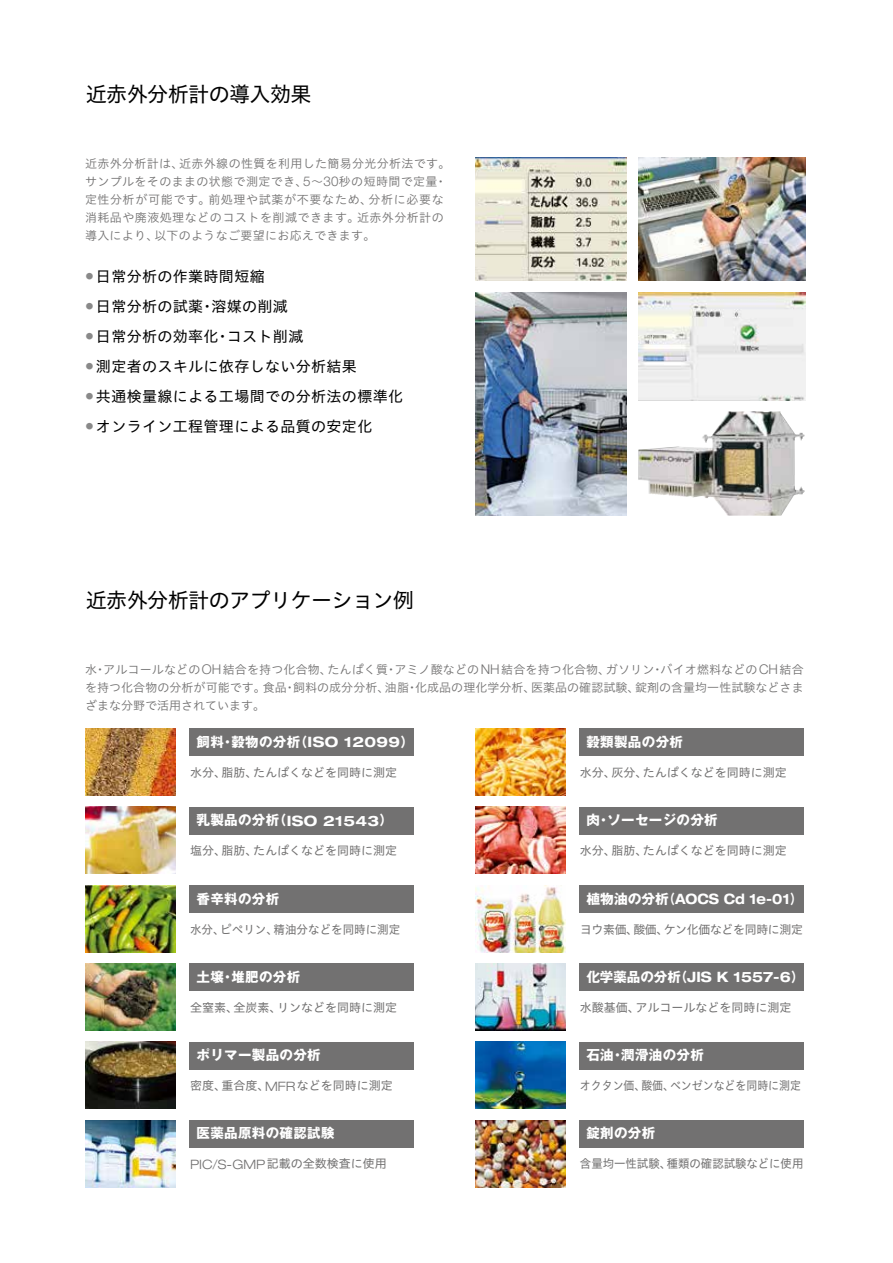
<style>
.page{position:relative;width:893px;height:1263px;background:#fff}
.page>*{position:absolute;margin:0;border:0;box-sizing:border-box;transform-origin:0 0}
.t1{font:21px "Hiragino UD Sans Std W4";letter-spacing:-.025em;color:#000}
.t2{font:15px "Hiragino UD Sans Std W4";letter-spacing:.025em;color:#000}
.t3{font:700 expanded 14.25px "Helvetica Neue LT Std";color:#fff;scale:.88 1}
.t4{font:700 expanded 14.25px "Helvetica Neue LT Std";color:#fff;scale:.94 1}
.t5{font:700 13.5px "Gothic MB101 Pro";letter-spacing:.025em;color:#fff}
.t6{font:12px/18px "Hiragino UD Sans Std W3";letter-spacing:.03em;color:#727171}
.t7{font:12px "Hiragino UD Sans Std W4";color:#727171}
.t8{font:12px "Hiragino UD Sans Std W4";color:#727171;scale:.91 1}
.t9{font:12px "Hiragino UD Sans Std W4";letter-spacing:-.025em;color:#727171}
.t10{font:12px "Hiragino UD Sans Std W4";color:#727171;scale:.95 1}
.t11{font:12px "Hiragino UD Sans Std W4";color:#727171;scale:.96 1}
.s1{font-family:"Helvetica Neue LT Std";font-weight:300;font-size:13.5px}
.s2{font-family:"Helvetica Neue LT Std";font-stretch:expanded;font-size:14.25px}
.s3{font-family:"Gothic MB101 Pro";font-stretch:normal;font-size:13.5px}
.s4{font-family:"Helvetica Neue LT Std";font-weight:300;font-stretch:expanded;font-size:12.9px}
</style>
<div class="page">
<img style="left:638px;top:157px;width:167px;height:124px">
<img style="left:638px;top:292px;width:167px;height:109px">
<img style="left:638px;top:411px;width:167px;height:105px">
<img style="left:476px;top:157px;width:151px;height:124px">
<img style="left:476px;top:292px;width:151px;height:223px">
<img style="left:86px;top:728px;width:89px;height:67px">
<div style="left:189px;top:728px;width:225px;height:28px;background:#727171"></div>
<img style="left:476px;top:728px;width:89px;height:67px">
<div style="left:579px;top:728px;width:224px;height:28px;background:#727171"></div>
<img style="left:86px;top:807px;width:89px;height:67px">
<div style="left:189px;top:807px;width:225px;height:28px;background:#727171"></div>
<img style="left:476px;top:807px;width:89px;height:67px">
<div style="left:579px;top:807px;width:224px;height:28px;background:#727171"></div>
<img style="left:86px;top:885px;width:89px;height:67px">
<div style="left:189px;top:885px;width:225px;height:28px;background:#727171"></div>
<img style="left:476px;top:885px;width:89px;height:67px">
<div style="left:579px;top:885px;width:224px;height:28px;background:#727171"></div>
<img style="left:86px;top:963px;width:89px;height:67px">
<div style="left:189px;top:963px;width:225px;height:28px;background:#727171"></div>
<img style="left:476px;top:963px;width:89px;height:67px">
<div style="left:579px;top:963px;width:224px;height:28px;background:#727171"></div>
<img style="left:86px;top:1042px;width:89px;height:67px">
<div style="left:189px;top:1042px;width:225px;height:27px;background:#727171"></div>
<img style="left:476px;top:1042px;width:89px;height:67px">
<div style="left:579px;top:1042px;width:224px;height:27px;background:#727171"></div>
<img style="left:86px;top:1120px;width:89px;height:67px">
<div style="left:189px;top:1120px;width:225px;height:28px;background:#727171"></div>
<img style="left:476px;top:1120px;width:89px;height:67px">
<div style="left:579px;top:1120px;width:224px;height:28px;background:#727171"></div>
<h1 class="t1" style="left:86px;top:79px;width:227px">近赤外分析計の導入効果</h1>
<p class="t6" style="left:85px;top:154px;width:367px">近赤外分析計は、近赤外線の性質を利用した簡易分光分析法です。サンプルをそのままの状態で測定でき、<span class="s1">5</span>～<span class="s1">30</span>秒の短時間で定量・定性分析が可能です。前処理や試薬が不要なため、分析に必要な消耗品や廃液処理などのコストを削減できます。近赤外分析計の導入により、以下のようなご要望にお応えできます。</p>
<p class="t2" style="left:86px;top:265px;width:180px"><sup>●</sup> 日常分析の作業時間短縮</p>
<p class="t2" style="left:86px;top:295px;width:204px"><sup>●</sup> 日常分析の試薬・溶媒の削減</p>
<p class="t2" style="left:86px;top:325px;width:219px"><sup>●</sup> 日常分析の効率化・コスト削減</p>
<p class="t2" style="left:86px;top:355px;width:273px"><sup>●</sup> 測定者のスキルに依存しない分析結果</p>
<p class="t2" style="left:86px;top:385px;width:319px"><sup>●</sup> 共通検量線による工場間での分析法の標準化</p>
<p class="t2" style="left:86px;top:415px;width:288px"><sup>●</sup> オンライン工程管理による品質の安定化</p>
<h1 class="t1" style="left:86px;top:584px;width:330px">近赤外分析計のアプリケーション例</h1>
<p class="t6" style="left:85px;top:659px;width:720px;text-align:justify">水・アルコールなどの<span class="s1">OH</span>結合を持つ化合物、たんぱく質・アミノ酸などの<span class="s1">NH</span>結合を持つ化合物、ガソリン・バイオ燃料などの<span class="s1">CH</span>結合を持つ化合物の分析が可能です。食品・飼料の成分分析、油脂・化成品の理化学分析、医薬品の確認試験、錠剤の含量均一性試験などさまざまな分野で活用されています。</p>
<p class="t5" style="left:197px;top:731px;width:219px">飼料・穀物の分析（<span class="s2">ISO 12099</span>）</p>
<p class="t5" style="left:586px;top:731px;width:98px">穀類製品の分析</p>
<p class="t7" style="left:190px;top:763px;width:209px">水分、脂肪、たんぱくなどを同時に測定</p>
<p class="t7" style="left:580px;top:763px;width:208px">水分、灰分、たんぱくなどを同時に測定</p>
<p class="t5" style="left:197px;top:809px;width:198px">乳製品の分析（<span class="s2">ISO 21543</span>）</p>
<p class="t5" style="left:586px;top:809px;width:133px">肉・ソーセージの分析</p>
<p class="t7" style="left:190px;top:842px;width:209px">塩分、脂肪、たんぱくなどを同時に測定</p>
<p class="t7" style="left:580px;top:842px;width:208px">水分、脂肪、たんぱくなどを同時に測定</p>
<p class="t5" style="left:197px;top:887px;width:84px">香辛料の分析</p>
<p class="t3" style="left:586px;top:889px;width:246px"><span class="s3">植物油の分析（</span>AOCS Cd 1e-01<span class="s3">）</span></p>
<p class="t11" style="left:190px;top:920px;width:220px">水分、ピペリン､精油分などを同時に測定</p>
<p class="t9" style="left:580px;top:920px;width:225px">ヨウ素価、酸価、ケン化価などを同時に測定</p>
<p class="t5" style="left:197px;top:965px;width:105px">土壌・堆肥の分析</p>
<p class="t4" style="left:586px;top:968px;width:233px"><span class="s3">化学薬品の分析（</span>JIS K 1557-6<span class="s3">）</span></p>
<p class="t7" style="left:190px;top:998px;width:209px">全窒素、全炭素、リンなどを同時に測定</p>
<p class="t7" style="left:580px;top:998px;width:213px">水酸基価、アルコールなどを同時に測定</p>
<p class="t5" style="left:197px;top:1044px;width:126px">ポリマー製品の分析</p>
<p class="t5" style="left:586px;top:1044px;width:119px">石油・潤滑油の分析</p>
<p class="t7" style="left:190px;top:1076px;width:204px">密度、重合度、<span class="s4">MFR</span>などを同時に測定</p>
<p class="t8" style="left:580px;top:1076px;width:244px">オクタン価、酸価、ベンゼンなどを同時に測定</p>
<p class="t5" style="left:197px;top:1122px;width:140px">医薬品原料の確認試験</p>
<p class="t5" style="left:586px;top:1122px;width:70px">錠剤の分析</p>
<p class="t7" style="left:190px;top:1155px;width:198px"><span class="s4">PIC/S-GMP</span>記載の全数検査に使用</p>
<p class="t10" style="left:580px;top:1155px;width:237px">含量均一性試験、種類の確認試験などに使用</p>
</div>
